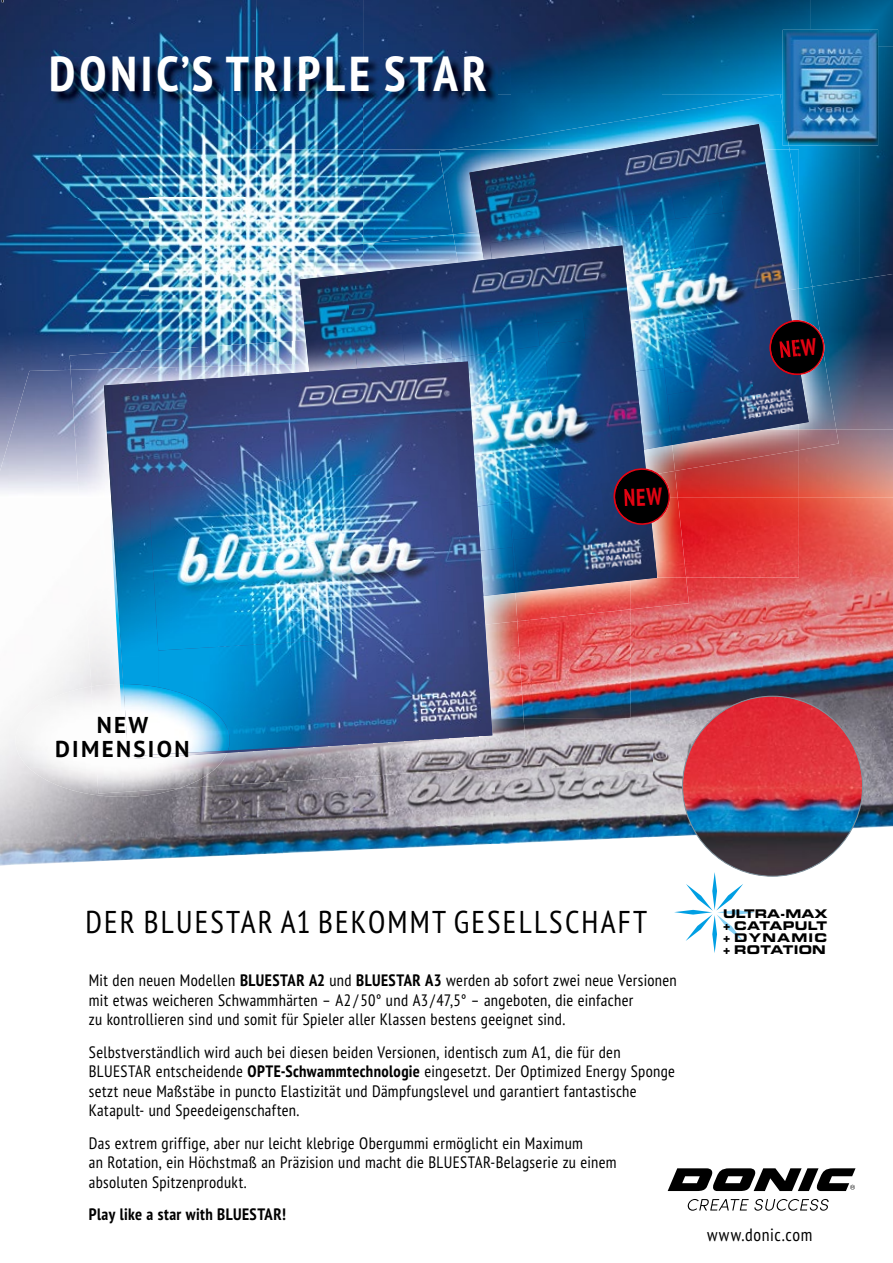
<style>
.page{position:relative;width:893px;height:1263px;background:#fff}
.page>*{position:absolute;margin:0;border:0;box-sizing:border-box;transform-origin:0 0}
.t1{font:700 condensed 49.05px "PT Sans Pro";letter-spacing:.08em;color:#fff}
.t2{font:condensed 31.5px "PT Sans Pro";letter-spacing:.07em;color:#000}
.t3{font:700 22.95px/24.2px "PT Sans Pro";letter-spacing:.1em;color:#000;text-align:center}
.t4{font:condensed 17.85px "PT Sans Pro";letter-spacing:.035em;color:#000}
.t5{font:condensed 16.5px/19.5px "PT Sans Pro";letter-spacing:.02em;color:#000}
.t6{font:700 condensed 16.5px "PT Sans Pro";letter-spacing:.025em;color:#000}
.t7{font:12px/12px "Eurostile LT Std Bold Ex 2";letter-spacing:.02em;color:#000;text-align:justify}
.s1{font-weight:700}
</style>
<div class="page">
<img style="left:0;top:654px;width:79px;height:211px">
<img style="left:768px;top:498px;width:125px;height:335px">
<img style="left:662px;top:578px;width:106px;height:259px">
<img style="left:603px;top:609px;width:59px;height:230px">
<img style="left:496px;top:718px;width:107px;height:125px">
<img style="left:287px;top:782px;width:209px;height:71px">
<img style="left:73px;top:782px;width:214px;height:80px">
<img style="left:491px;top:842px;width:21px;height:2px">
<img style="left:0;top:0;width:256px;height:198px">
<img style="left:256px;top:0;width:107px;height:150px">
<img style="left:0;top:198px;width:150px;height:172px">
<img style="left:150px;top:198px;width:96px;height:97px">
<img style="left:0;top:370px;width:71px;height:122px">
<img style="left:799px;top:429px;width:94px;height:69px">
<img style="left:363px;top:0;width:447px;height:94px">
<img style="left:810px;top:0;width:83px;height:46px">
<img style="left:860px;top:46px;width:33px;height:228px">
<img style="left:363px;top:94px;width:149px;height:56px">
<img style="left:512px;top:94px;width:101px;height:28px">
<img style="left:809px;top:146px;width:51px;height:128px">
<img style="left:812px;top:274px;width:81px;height:155px">
<img style="left:783px;top:30px;width:95px;height:116px">
<img style="left:53px;top:57px;width:445px;height:47px">
<img style="left:448px;top:122px;width:335px;height:28px">
<img style="left:613px;top:94px;width:170px;height:28px">
<img style="left:783px;top:109px;width:6px;height:15px">
<img style="left:809px;top:206px;width:3px;height:81px">
<img style="left:809px;top:287px;width:11px;height:33px">
<img style="left:799px;top:429px;width:40px;height:21px">
<img style="left:799px;top:354px;width:37px;height:75px">
<img style="left:606px;top:124px;width:203px;height:300px">
<svg style="left:674px;top:872px;width:81px;height:81px"></svg>
<img style="left:683px;top:696px;width:180px;height:180px;border-radius:90px">
<svg style="left:687px;top:1199px;width:142px;height:12px"></svg>
<svg style="left:668px;top:1168px;width:187px;height:23px"></svg>
<img style="left:686px;top:498px;width:113px;height:80px">
<img style="left:246px;top:150px;width:117px;height:97px">
<img style="left:246px;top:247px;width:22px;height:48px">
<img style="left:678px;top:471px;width:121px;height:27px">
<img style="left:363px;top:150px;width:76px;height:84px">
<img style="left:767px;top:150px;width:32px;height:139px">
<img style="left:792px;top:289px;width:7px;height:31px">
<img style="left:675px;top:430px;width:124px;height:41px">
<img style="left:439px;top:150px;width:42px;height:84px">
<img style="left:481px;top:150px;width:85px;height:14px">
<img style="left:469px;top:164px;width:48px;height:58px">
<img style="left:517px;top:156px;width:49px;height:58px">
<img style="left:566px;top:150px;width:48px;height:56px">
<img style="left:614px;top:150px;width:50px;height:48px">
<img style="left:664px;top:150px;width:49px;height:40px">
<img style="left:713px;top:150px;width:54px;height:32px">
<img style="left:478px;top:214px;width:48px;height:18px">
<img style="left:526px;top:206px;width:48px;height:17px">
<img style="left:574px;top:198px;width:48px;height:16px">
<img style="left:622px;top:190px;width:49px;height:27px">
<img style="left:671px;top:182px;width:48px;height:35px">
<img style="left:719px;top:174px;width:56px;height:49px">
<img style="left:747px;top:223px;width:37px;height:50px">
<img style="left:753px;top:273px;width:39px;height:51px">
<img style="left:672px;top:368px;width:28px;height:21px">
<img style="left:700px;top:361px;width:48px;height:28px">
<img style="left:748px;top:324px;width:21px;height:56px">
<img style="left:672px;top:389px;width:40px;height:56px">
<img style="left:704px;top:380px;width:57px;height:58px">
<img style="left:752px;top:374px;width:47px;height:56px">
<img style="left:649px;top:217px;width:41px;height:47px">
<img style="left:690px;top:210px;width:57px;height:54px">
<img style="left:657px;top:264px;width:41px;height:49px">
<img style="left:698px;top:256px;width:55px;height:57px">
<img style="left:659px;top:313px;width:56px;height:55px">
<img style="left:706px;top:306px;width:54px;height:55px">
<img style="left:268px;top:244px;width:95px;height:51px">
<img style="left:363px;top:234px;width:90px;height:12px">
<img style="left:453px;top:232px;width:26px;height:14px">
<img style="left:479px;top:223px;width:84px;height:23px">
<img style="left:563px;top:214px;width:86px;height:15px">
<img style="left:631px;top:578px;width:58px;height:31px">
<img style="left:657px;top:498px;width:29px;height:80px">
<img style="left:671px;top:471px;width:7px;height:27px">
<img style="left:657px;top:445px;width:18px;height:29px">
<img style="left:657px;top:368px;width:15px;height:82px">
<img style="left:490px;top:236px;width:52px;height:10px">
<img style="left:542px;top:229px;width:54px;height:17px">
<img style="left:596px;top:222px;width:57px;height:24px">
<img style="left:657px;top:267px;width:2px;height:50px">
<img style="left:657px;top:317px;width:7px;height:54px">
<img style="left:300px;top:246px;width:357px;height:334px">
<img style="left:141px;top:295px;width:105px;height:49px">
<img style="left:246px;top:295px;width:26px;height:47px">
<img style="left:524px;top:621px;width:107px;height:97px">
<img style="left:272px;top:295px;width:29px;height:47px">
<img style="left:517px;top:583px;width:114px;height:38px">
<img style="left:630px;top:295px;width:1px;height:19px">
<img style="left:301px;top:295px;width:47px;height:45px">
<img style="left:348px;top:295px;width:46px;height:42px">
<img style="left:394px;top:295px;width:47px;height:39px">
<img style="left:441px;top:295px;width:47px;height:36px">
<img style="left:488px;top:295px;width:46px;height:32px">
<img style="left:534px;top:295px;width:47px;height:29px">
<img style="left:581px;top:295px;width:49px;height:24px">
<img style="left:498px;top:324px;width:39px;height:21px">
<img style="left:537px;top:319px;width:46px;height:26px">
<img style="left:583px;top:314px;width:48px;height:53px">
<img style="left:597px;top:367px;width:34px;height:53px">
<img style="left:604px;top:420px;width:27px;height:54px">
<img style="left:512px;top:502px;width:43px;height:37px">
<img style="left:555px;top:495px;width:46px;height:40px">
<img style="left:601px;top:474px;width:30px;height:56px">
<img style="left:512px;top:539px;width:7px;height:54px">
<img style="left:513px;top:535px;width:52px;height:57px">
<img style="left:559px;top:530px;width:52px;height:57px">
<img style="left:606px;top:527px;width:25px;height:56px">
<img style="left:500px;top:345px;width:44px;height:49px">
<img style="left:544px;top:339px;width:53px;height:55px">
<img style="left:503px;top:394px;width:47px;height:52px">
<img style="left:550px;top:389px;width:54px;height:57px">
<img style="left:506px;top:446px;width:54px;height:56px">
<img style="left:555px;top:440px;width:56px;height:55px">
<img style="left:271px;top:718px;width:256px;height:64px">
<img style="left:227px;top:753px;width:44px;height:35px">
<img style="left:70px;top:351px;width:71px;height:19px">
<img style="left:71px;top:368px;width:33px;height:124px">
<img style="left:141px;top:344px;width:105px;height:17px">
<img style="left:246px;top:342px;width:31px;height:19px">
<img style="left:492px;top:621px;width:32px;height:97px">
<img style="left:277px;top:340px;width:29px;height:21px">
<img style="left:492px;top:593px;width:25px;height:32px">
<img style="left:306px;top:337px;width:48px;height:24px">
<img style="left:354px;top:334px;width:48px;height:27px">
<img style="left:402px;top:331px;width:48px;height:28px">
<img style="left:450px;top:327px;width:50px;height:24px">
<img style="left:492px;top:502px;width:20px;height:45px">
<img style="left:492px;top:547px;width:23px;height:49px">
<img style="left:393px;top:359px;width:53px;height:2px">
<img style="left:446px;top:351px;width:57px;height:51px">
<img style="left:492px;top:402px;width:14px;height:51px">
<img style="left:492px;top:453px;width:17px;height:53px">
<img style="left:104px;top:361px;width:388px;height:392px">
<img style="left:105px;top:422px;width:1px;height:76px">
<img style="left:159px;top:650px;width:158px;height:100px">
<img style="left:316px;top:601px;width:158px;height:144px">
<img style="left:106px;top:419px;width:53px;height:265px">
<img style="left:421px;top:402px;width:46px;height:200px">
<img style="left:158px;top:404px;width:264px;height:72px">
<img style="left:150px;top:516px;width:192px;height:134px">
<img style="left:342px;top:471px;width:97px;height:168px">
<img style="left:148px;top:476px;width:194px;height:40px">
<img style="left:15px;top:686px;width:164px;height:111px">
<img style="left:91px;top:684px;width:136px;height:110px">
<img style="left:128px;top:756px;width:100px;height:3px">
<img style="left:120px;top:684px;width:3px;height:72px">
<img style="left:123px;top:684px;width:107px;height:72px">
<svg style="left:769px;top:320px;width:55px;height:55px"></svg>
<svg style="left:613px;top:467px;width:58px;height:59px"></svg>
<h1 class="t1" style="left:49px;top:41px;width:439px">DONIC’S TRIPLE STAR</h1>
<h3 class="t3" style="left:55px;top:712px;width:136px">NEW<br>DIMENSION</h3>
<h2 class="t2" style="left:85px;top:902px;width:563px">DER BLUESTAR A1 BEKOMMT GESELLSCHAFT</h2>
<p class="t5" style="left:89px;top:970px;width:589px">Mit den neuen Modellen <span class="s1">BLUESTAR A2</span> und <span class="s1">BLUESTAR A3</span> werden ab sofort zwei neue Versionen mit etwas weicheren Schwammhärten – A2/50° und A3/47,5° – angeboten, die einfacher<br>zu kontrollieren sind und somit für Spieler aller Klassen bestens geeignet sind.</p>
<p class="t5" style="left:89px;top:1042px;width:588px">Selbstverständlich wird auch bei diesen beiden Versionen, identisch zum A1, die für den BLUESTAR entscheidende <span class="s1">OPTE-Schwammtechnologie</span> eingesetzt. Der Optimized Energy Sponge setzt neue Maßstäbe in puncto Elastizität und Dämpfungslevel und garantiert fantastische Katapult- und Speedeigenschaften.</p>
<p class="t5" style="left:89px;top:1132px;width:529px">Das extrem griffige, aber nur leicht klebrige Obergummi ermöglicht ein Maximum<br>an Rotation, ein Höchstmaß an Präzision und macht die BLUESTAR-Belagserie zu einem absoluten Spitzenprodukt.</p>
<p class="t6" style="left:89px;top:1203px;width:199px">Play like a star with BLUESTAR!</p>
<p class="t7" style="left:723px;top:908px;width:106px">ULTRA-MAX + CATAPULT + DYNAMIC + ROTATION</p>
<p class="t4" style="left:707px;top:1223px;width:107px">www.donic.com</p>
</div>
